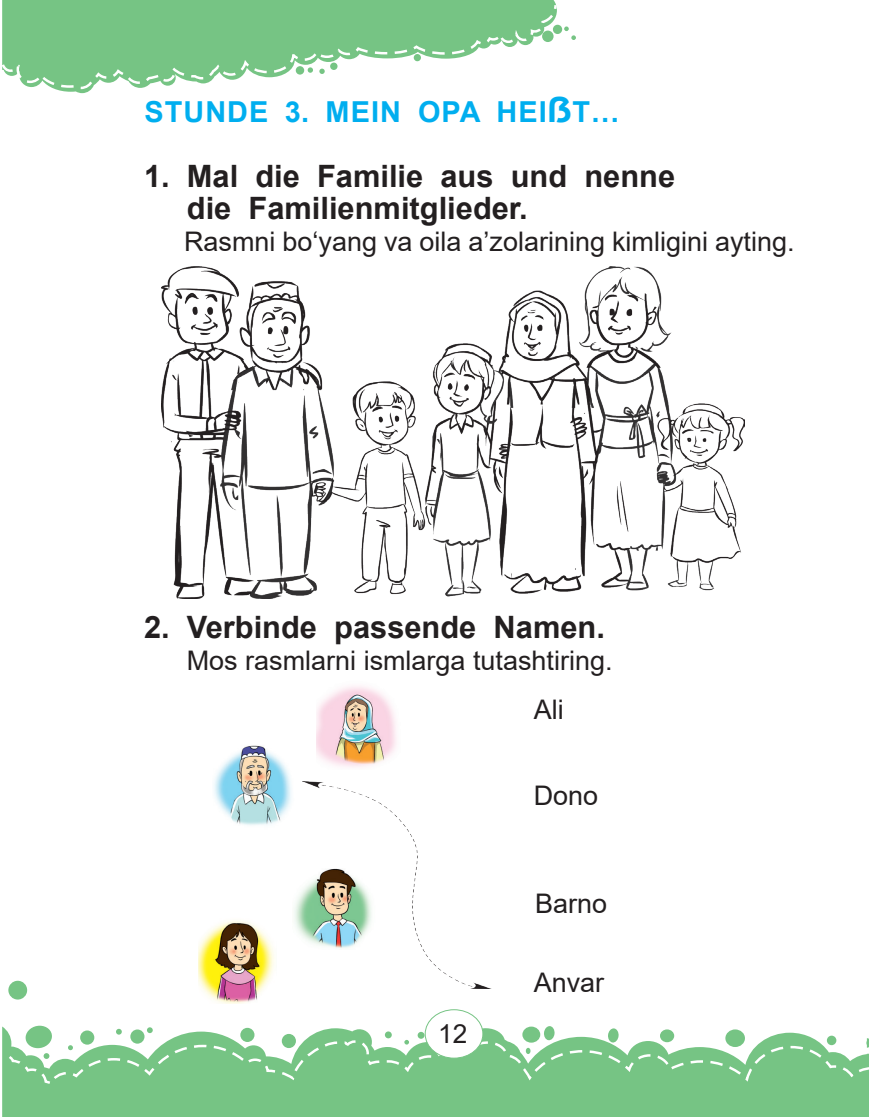
<style>
.page{position:relative;width:869px;height:1117px;background:#fff}
.page>*{position:absolute;margin:0;border:0;box-sizing:border-box;transform-origin:0 0}
.t1{font:700 30.8px/32.2px "Arial";color:#231f20}
.t2{font:700 28.88px "Arial";letter-spacing:.035em;color:#00aeef}
.t3{font:26.95px "Arial";color:#231f20}
.t4{font:26.25px "Arial";color:#231f20}
.s1{font-size:34.65px}
</style>
<div class="page">
<svg style="left:2px;top:980px;width:866px;height:136px"></svg>
<svg style="left:2px;top:1036px;width:866px;height:49px"></svg>
<div style="left:552px;top:25px;width:10px;height:9px;background:#76c484;border-radius:50%"></div>
<svg style="left:564px;top:26px;width:11px;height:14px"></svg>
<svg style="left:2px;top:0;width:554px;height:93px;fill:#76c484"></svg>
<svg style="left:2px;top:3px;width:555px;height:87px"></svg>
<div style="left:425px;top:1009px;width:57px;height:48px;background:#fff;border-radius:50%"></div>
<div style="left:424px;top:1008px;width:59px;height:50px;border:1px solid #76c484;border-radius:50%"></div>
<img style="left:162px;top:266px;width:582px;height:332px">
<img style="left:317px;top:686px;width:80px;height:81px">
<img style="left:294px;top:890px;width:9px;height:46px">
<img style="left:198px;top:921px;width:78px;height:81px">
<img style="left:214px;top:745px;width:77px;height:80px">
<img style="left:303px;top:781px;width:188px;height:207px">
<p class="t2" style="left:144px;top:92px;width:476px">STUNDE 3. MEIN OPA HEI<span class="s1">ẞ</span>T…</p>
<p class="t1" style="left:187px;top:160px;width:489px;text-indent:-43px">1. Mal die Familie aus und nenne die Familienmitglieder.</p>
<p class="t3" style="left:184px;top:223px;width:611px">Rasmni bo‘yang va oila a’zolarining kimligini ayting.</p>
<p class="t1" style="left:144px;top:611px;width:462px">2. Verbinde passende Namen.</p>
<p class="t3" style="left:187px;top:642px;width:427px">Mos rasmlarni ismlarga tutashtiring.</p>
<p class="t3" style="left:533px;top:690px;width:31px">Ali</p>
<p class="t3" style="left:533px;top:776px;width:66px">Dono</p>
<p class="t3" style="left:535px;top:884px;width:73px">Barno</p>
<p class="t4" style="left:438px;top:1015px;width:31px">12</p>
<p class="t3" style="left:533px;top:963px;width:72px">Anvar</p>
</div>
